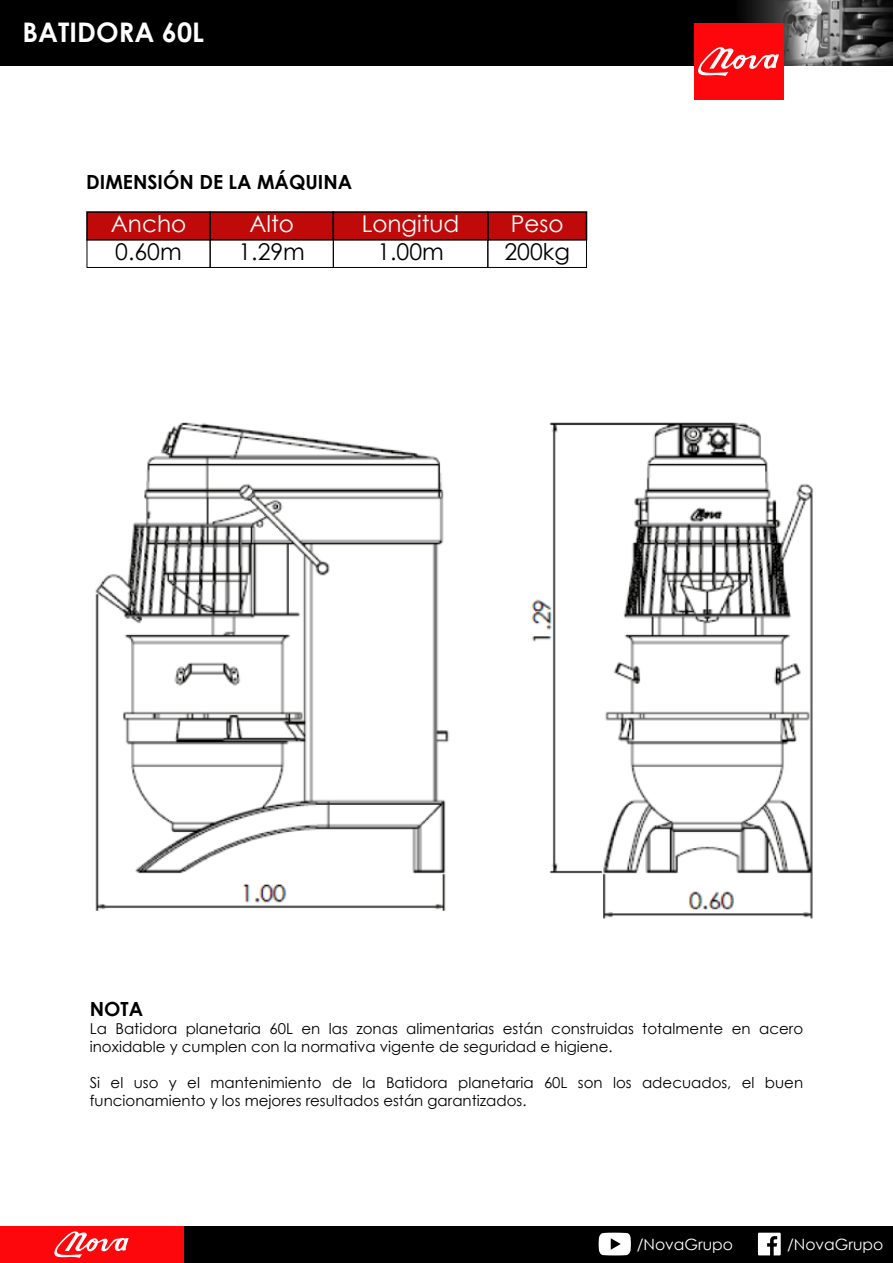
<style>
.page{position:relative;width:893px;height:1263px;background:#fff}
.page>*{position:absolute;margin:0;border:0;box-sizing:border-box;transform-origin:0 0}
.t1{font:700 27px "Century Gothic";color:#fff}
.t2{font:23.1px "Century Gothic";color:#fff}
.t3{font:23.1px "Century Gothic";color:#000}
.t4{font:700 19.5px "Century Gothic";color:#000}
.t5{font:15.6px "Century Gothic";color:#fff}
.t6{font:15px/18px "Century Gothic";color:#000}
</style>
<div class="page">
<div style="left:209px;top:211px;width:125px;height:29px;background:#c00a0a;border:2px solid #000"></div>
<div style="left:86px;top:211px;width:125px;height:29px;background:#c00a0a;border:2px solid #000"></div>
<div style="left:487px;top:211px;width:100px;height:29px;background:#c00a0a;border:2px solid #000"></div>
<div style="left:333px;top:211px;width:156px;height:29px;background:#c00a0a;border:2px solid #000"></div>
<div style="left:210px;top:239px;width:124px;height:29px;border:1px solid #000"></div>
<div style="left:87px;top:239px;width:124px;height:29px;border:1px solid #000"></div>
<div style="left:487px;top:239px;width:100px;height:29px;border:1px solid #000"></div>
<div style="left:333px;top:239px;width:155px;height:29px;border:1px solid #000"></div>
<div style="left:0;top:0;width:893px;height:66px;background:#000"></div>
<img style="left:744px;top:0;width:149px;height:66px">
<div style="left:694px;top:23px;width:89px;height:77px;background:#fe070c"></div>
<svg style="left:698px;top:47px;width:81px;height:29px"></svg>
<div style="left:183px;top:1226px;width:710px;height:37px;background:#000"></div>
<div style="left:0;top:1226px;width:183px;height:37px;background:#fe070c"></div>
<svg style="left:54px;top:1231px;width:75px;height:27px"></svg>
<svg style="left:758px;top:1233px;width:23px;height:22px"></svg>
<svg style="left:599px;top:1232px;width:32px;height:23px"></svg>
<img style="left:95px;top:422px;width:719px;height:497px">
<h1 class="t1" style="left:23px;top:12px;width:183px">BATIDORA 60L</h1>
<h3 class="t4" style="left:86px;top:168px;width:267px">DIMENSIÓN DE LA MÁQUINA</h3>
<h2 class="t2" style="left:111px;top:208px;width:77px">Ancho</h2>
<h2 class="t2" style="left:249px;top:208px;width:46px">Alto</h2>
<h2 class="t2" style="left:362px;top:208px;width:99px">Longitud</h2>
<h2 class="t2" style="left:511px;top:208px;width:54px">Peso</h2>
<h2 class="t3" style="left:115px;top:235px;width:68px">0.60m</h2>
<h2 class="t3" style="left:238px;top:235px;width:68px">1.29m</h2>
<h2 class="t3" style="left:377px;top:235px;width:68px">1.00m</h2>
<h2 class="t3" style="left:504px;top:235px;width:67px">200kg</h2>
<h3 class="t4" style="left:90px;top:994px;width:55px">NOTA</h3>
<p class="t6" style="left:90px;top:1019px;width:715px">La Batidora planetaria 60L en las zonas alimentarias están construidas totalmente en acero inoxidable y cumplen con la normativa vigente de seguridad e higiene.</p>
<p class="t6" style="left:90px;top:1073px;width:715px">Si el uso y el mantenimiento de la Batidora planetaria 60L son los adecuados, el buen funcionamiento y los mejores resultados están garantizados.</p>
<p class="t5" style="left:637px;top:1233px;width:98px">/NovaGrupo</p>
<p class="t5" style="left:787px;top:1233px;width:98px">/NovaGrupo</p>
</div>
